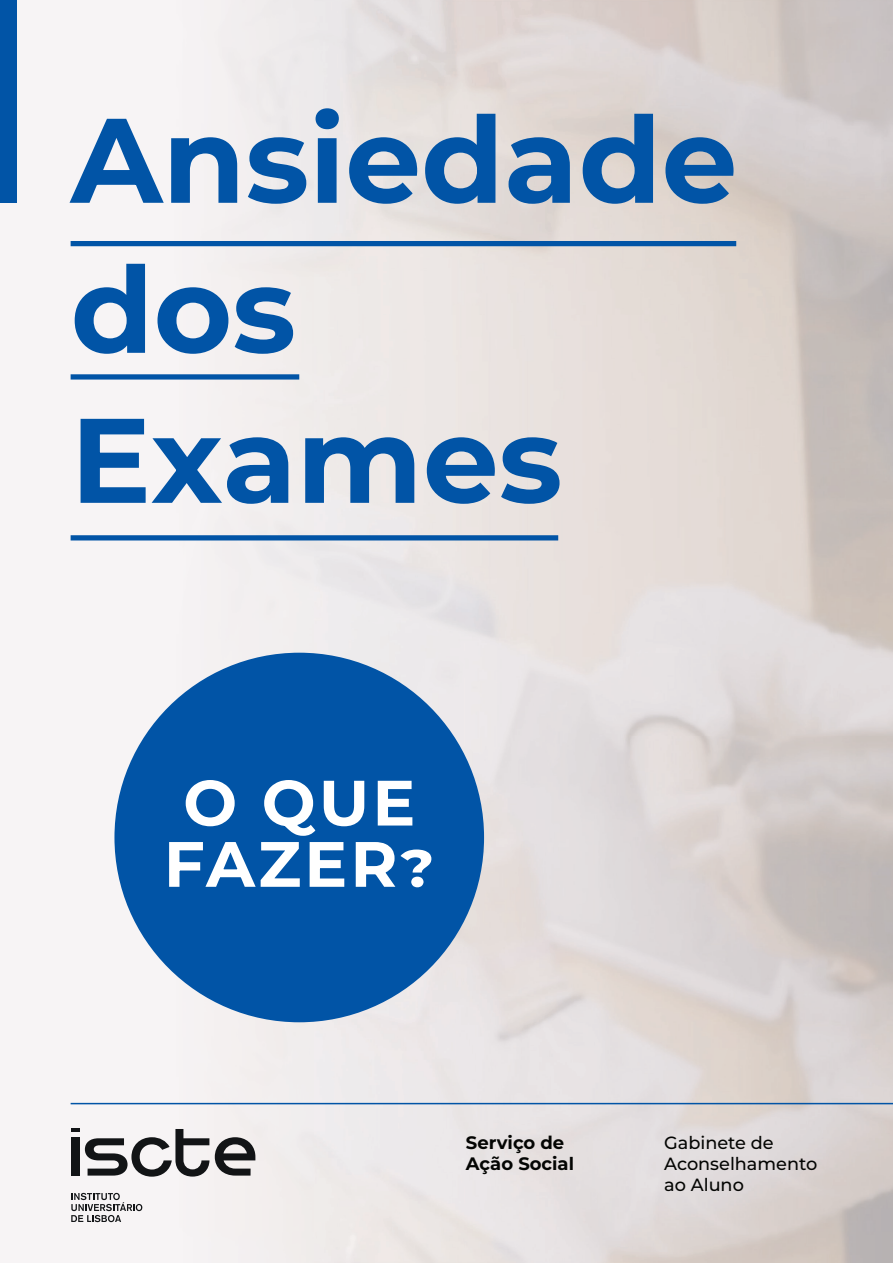
<style>
.page{position:relative;width:893px;height:1263px;background:#fff}
.page>*{position:absolute;margin:0;border:0;box-sizing:border-box;transform-origin:0 0}
.t1{font:700 120px/150px "Montserrat";color:#0154a6}
.t2{font:700 63.9px/61.2px "Montserrat";letter-spacing:.05em;color:#fff;text-align:center}
.t3{font:700 18px/21.1px "Montserrat";color:#040503}
.t4{font:500 17.7px/21.1px "Montserrat";color:#040503}
.s1{font-size:17.7px}
</style>
<div class="page">
<img style="left:0;top:0;width:893px;height:1263px">
<div style="left:71px;top:535px;width:487px;height:5px;background:#0154a6"></div>
<div style="left:71px;top:374px;width:228px;height:6px;background:#0154a6"></div>
<div style="left:71px;top:241px;width:665px;height:5px;background:#0154a6"></div>
<div style="left:0;top:0;width:16px;height:203px;background:#0154a6"></div>
<svg style="left:71px;top:1193px;width:71px;height:29px"></svg>
<div style="left:71px;top:1137px;width:8px;height:38px;background:#121416"></div>
<svg style="left:215px;top:1137px;width:40px;height:38px"></svg>
<svg style="left:71px;top:1129px;width:8px;height:3px"></svg>
<svg style="left:85px;top:1129px;width:124px;height:48px"></svg>
<hr style="left:71px;top:1103px;width:822px;height:1px;background:#0154a6">
<div style="left:114px;top:653px;width:370px;height:369px;background:#0154a6;border-radius:50%"></div>
<h1 class="t1" style="left:71px;top:79px;width:668px">Ansiedade dos<br>Exames</h1>
<h2 class="t2" style="left:164px;top:769px;width:272px">O QUE<br>FAZER?</h2>
<p class="t3" style="left:466px;top:1131px;width:110px">Serviço de<br>Ação Socia<span class="s1">l</span></p>
<p class="t4" style="left:664px;top:1131px;width:155px">Gabinete de<br>Aconselhamento ao Aluno</p>
</div>
